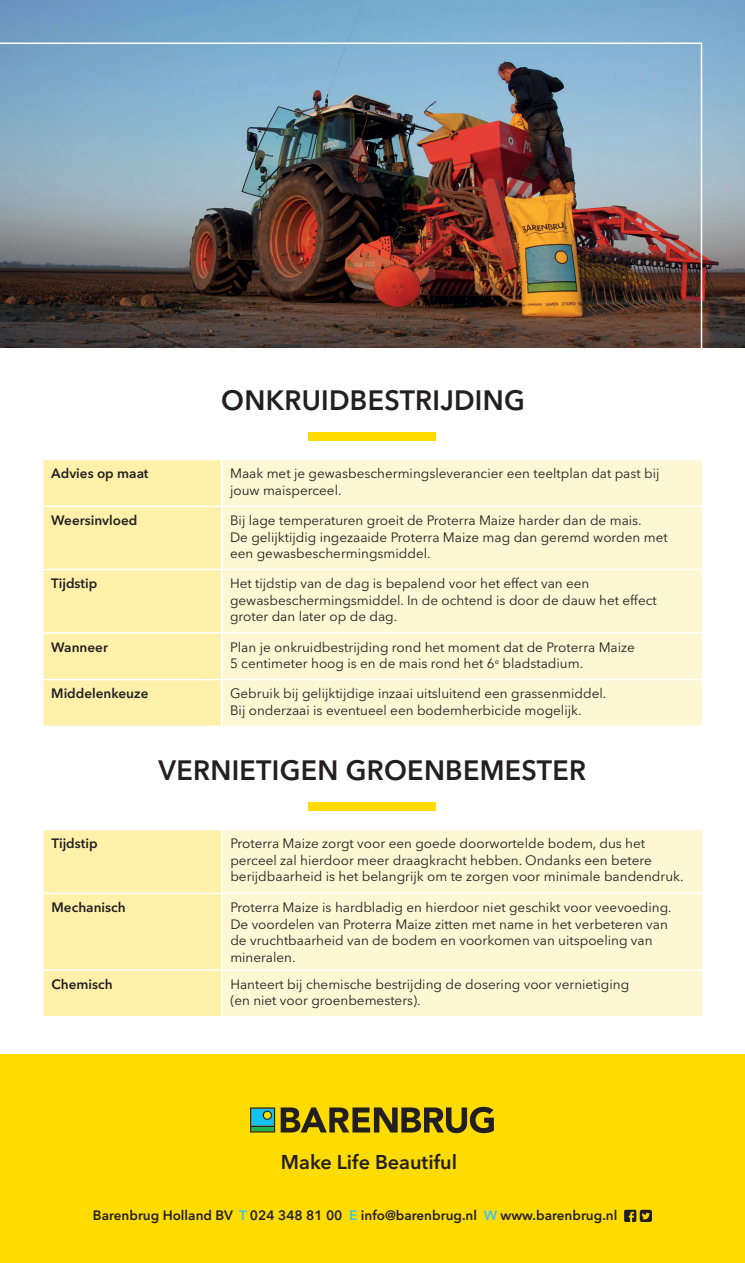
<style>
.page{position:relative;width:745px;height:1263px;background:#fff}
.page>*{position:absolute;margin:0;border:0;box-sizing:border-box;transform-origin:0 0}
.t1{font:600 27.75px "Avenir Next W1 G";letter-spacing:.01em;color:#231f20}
.t2{font:600 19.8px "Avenir Next W1 G";color:#231f20}
.t3{font:13.5px/16.5px "Avenir Next W1 G";color:#231f20}
.t4{font:600 13.5px "Avenir Next W1 G";color:#231f20}
.s1{color:#39c3f2}
</style>
<div class="page">
<img style="left:0;top:0;width:744px;height:347px">
<div style="left:308px;top:432px;width:128px;height:8px;background:#ffdc01"></div>
<div style="left:43px;top:460px;width:178px;height:266px;background:#fff0aa"></div>
<div style="left:222px;top:460px;width:479px;height:266px;background:#fef7d4"></div>
<hr style="left:42px;top:506px;width:179px;height:1px;background:#fff">
<hr style="left:221px;top:506px;width:481px;height:1px;background:#fff">
<hr style="left:42px;top:569px;width:179px;height:1px;background:#fff">
<hr style="left:221px;top:569px;width:481px;height:1px;background:#fff">
<hr style="left:42px;top:632px;width:179px;height:2px;background:#fff">
<hr style="left:221px;top:632px;width:481px;height:2px;background:#fff">
<hr style="left:42px;top:679px;width:179px;height:1px;background:#fff">
<hr style="left:221px;top:679px;width:481px;height:1px;background:#fff">
<img style="left:0;top:43px;width:701px;height:305px">
<div style="left:0;top:1055px;width:744px;height:208px;background:#ffdc01"></div>
<div style="left:308px;top:802px;width:128px;height:8px;background:#ffdc01"></div>
<div style="left:44px;top:830px;width:177px;height:186px;background:#fff0aa"></div>
<div style="left:222px;top:830px;width:479px;height:186px;background:#fef7d4"></div>
<hr style="left:42px;top:892px;width:180px;height:2px;background:#fff">
<hr style="left:222px;top:892px;width:481px;height:2px;background:#fff">
<hr style="left:42px;top:969px;width:180px;height:2px;background:#fff">
<hr style="left:222px;top:969px;width:481px;height:2px;background:#fff">
<svg style="left:624px;top:1210px;width:27px;height:12px"></svg>
<svg style="left:250px;top:1107px;width:243px;height:26px"></svg>
<h1 class="t1" style="left:221px;top:378px;width:305px">ONKRUIDBESTRIJDING</h1>
<p class="t4" style="left:51px;top:463px;width:99px">Advies op maat</p>
<p class="t3" style="left:230px;top:464px;width:430px">Maak met je gewasbeschermingsleverancier een teeltplan dat past bij jouw maisperceel.</p>
<p class="t4" style="left:51px;top:509px;width:88px">Weersinvloed</p>
<p class="t3" style="left:230px;top:511px;width:439px">Bij lage temperaturen groeit de Proterra Maize harder dan de mais.<br>De gelijktijdig ingezaaide Proterra Maize mag dan geremd worden met een gewasbeschermingsmiddel.</p>
<p class="t4" style="left:51px;top:573px;width:48px">Tijdstip</p>
<p class="t3" style="left:230px;top:574px;width:428px">Het tijdstip van de dag is bepalend voor het effect van een gewasbeschermingsmiddel. In de ochtend is door de dauw het effect groter dan later op de dag.</p>
<p class="t4" style="left:51px;top:636px;width:58px">Wanneer</p>
<p class="t3" style="left:230px;top:637px;width:406px">Plan je onkruidbestrijding rond het moment dat de Proterra Maize<br>5 centimeter hoog is en de mais rond het 6<sup>e</sup> bladstadium.</p>
<p class="t4" style="left:51px;top:683px;width:99px">Middelenkeuze</p>
<p class="t3" style="left:230px;top:684px;width:377px">Gebruik bij gelijktijdige inzaai uitsluitend een grassenmiddel.<br>Bij onderzaai is eventueel een bodemherbicide mogelijk.</p>
<h1 class="t1" style="left:158px;top:748px;width:428px">VERNIETIGEN GROENBEMESTER</h1>
<p class="t4" style="left:51px;top:833px;width:48px">Tijdstip</p>
<p class="t3" style="left:230px;top:834px;width:454px">Proterra Maize zorgt voor een goede doorwortelde bodem, dus het perceel zal hierdoor meer draagkracht hebben. Ondanks een betere berijdbaarheid is het belangrijk om te zorgen voor minimale bandendruk.</p>
<p class="t4" style="left:51px;top:896px;width:76px">Mechanisch</p>
<p class="t3" style="left:230px;top:898px;width:442px">Proterra Maize is hardbladig en hierdoor niet geschikt voor veevoeding.<br>De voordelen van Proterra Maize zitten met name in het verbeteren van de vruchtbaarheid van de bodem en voorkomen van uitspoeling van mineralen.</p>
<p class="t4" style="left:51px;top:973px;width:63px">Chemisch</p>
<p class="t3" style="left:230px;top:974px;width:400px">Hanteert bij chemische bestrijding de dosering voor vernietiging (en niet voor groenbemesters).</p>
<h2 class="t2" style="left:280px;top:1146px;width:178px">Make Life Beautiful</h2>
<p class="t4" style="left:93px;top:1205px;width:525px">Barenbrug Holland BV <span class="s1">T</span> 024 348 81 00 <span class="s1">E</span> info@barenbrug.nl <span class="s1">W</span> www.barenbrug.nl</p>
</div>
